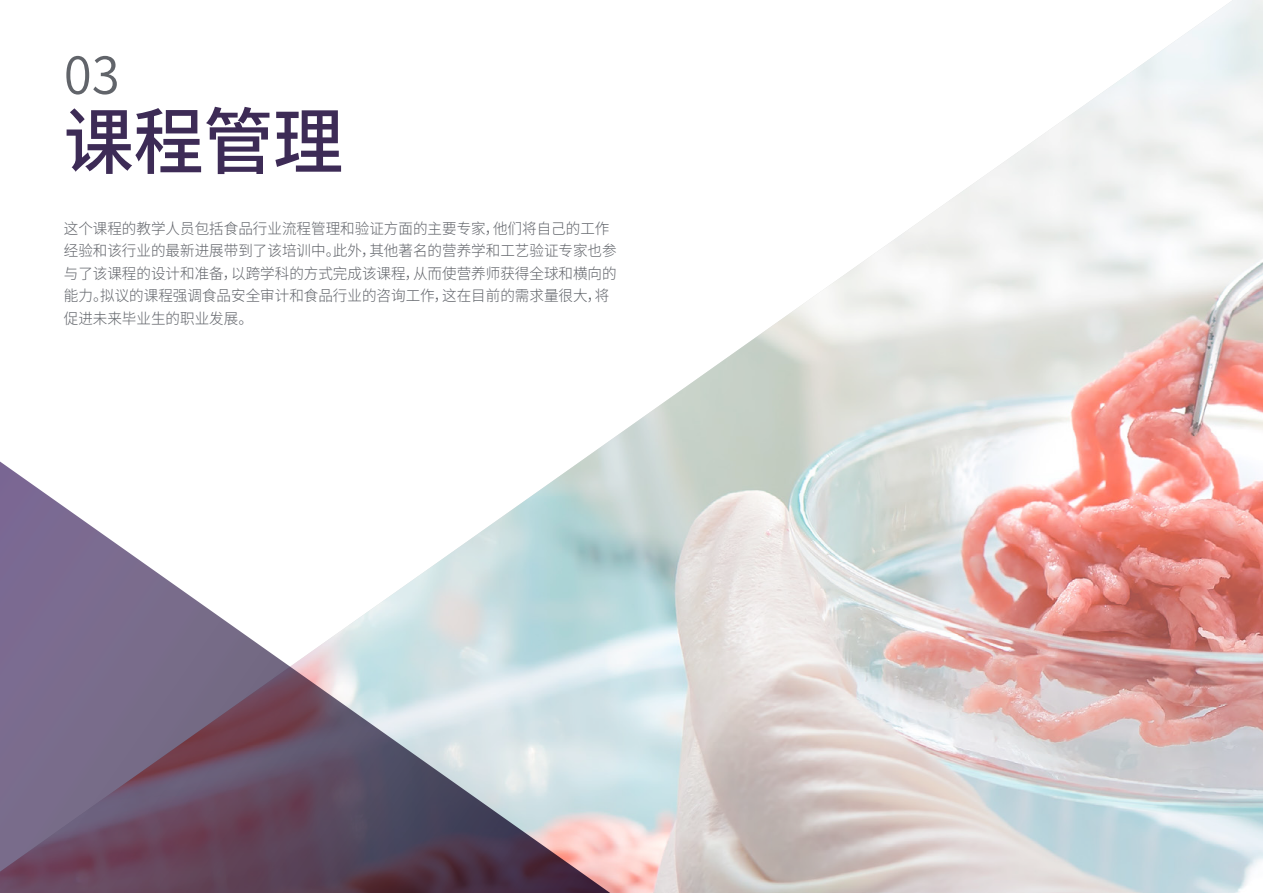
<style>
.page{position:relative;width:1263px;height:893px;background:#fff}
.page>*{position:absolute;margin:0;border:0;box-sizing:border-box;transform-origin:0 0}
.t1{font:500 72px "Source Han Sans CN";color:#3d2b56}
.t2{font:52.5px "Source Han Sans CN";color:#61646a}
.t3{font:300 15px/22.5px "Source Han Sans CN";color:#61646a}
</style>
<div class="page">
<img style="left:602px;top:0;width:661px;height:893px">
<svg style="left:0;top:446px;width:640px;height:447px"></svg>
<h2 class="t2" style="left:64px;top:45px;width:57px">03</h2>
<h1 class="t1" style="left:64px;top:101px;width:281px">课程管理</h1>
<p class="t3" style="left:64px;top:217px;width:554px">这个课程的教学人员包括食品行业流程管理和验证方面的主要专家，他们将自己的工作经验和该行业的最新进展带到了该培训中。此外，其他著名的营养学和工艺验证专家也参与了该课程的设计和准备，以跨学科的方式完成该课程，从而使营养师获得全球和横向的能力。拟议的课程强调食品安全审计和食品行业的咨询工作，这在目前的需求量很大，将促进未来毕业生的职业发展。</p>
</div>
